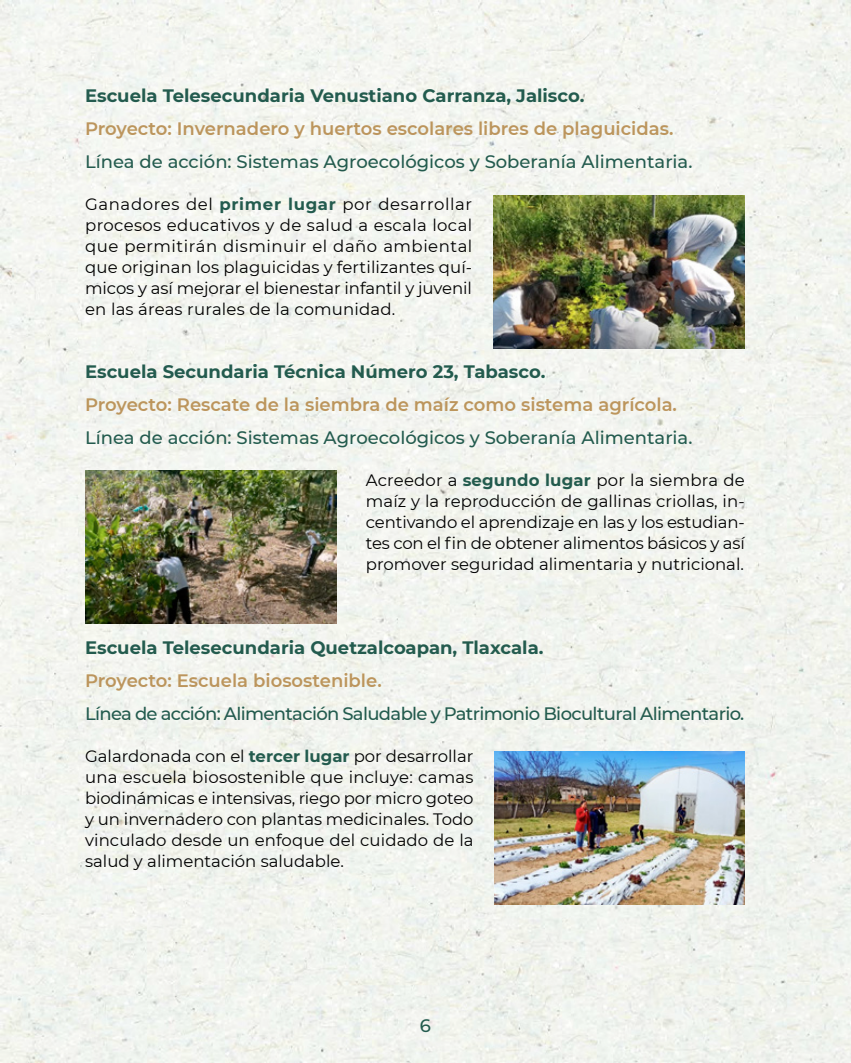
<style>
.page{position:relative;width:851px;height:1063px;background:#fff}
.page>*{position:absolute;margin:0;border:0;box-sizing:border-box;transform-origin:0 0}
.t1{font:600 18px "Montserrat";color:#bc955c}
.t2{font:700 18px "Montserrat";color:#235b4e}
.t3{font:500 18px "Montserrat";color:#235b4e}
.t4{font:500 18px "Montserrat";letter-spacing:-.035em;color:#235b4e}
.t5{font:16.5px/21px "Montserrat";color:#000;text-align:justify}
.s1{font-weight:700;color:#235b4e}
</style>
<div class="page">
<img style="left:0;top:0;width:850px;height:1063px">
<img style="left:493px;top:196px;width:251px;height:153px">
<img style="left:85px;top:471px;width:251px;height:153px">
<img style="left:494px;top:752px;width:250px;height:152px">
<p class="t2" style="left:85px;top:83px;width:500px">Escuela Telesecundaria Venustiano Carranza, Jalisco.</p>
<p class="t1" style="left:85px;top:116px;width:589px">Proyecto: Invernadero y huertos escolares libres de plaguicidas.</p>
<p class="t3" style="left:85px;top:149px;width:608px">Línea de acción: Sistemas Agroecológicos y Soberanía Alimentaria.</p>
<p class="t5" style="left:85px;top:194px;width:389px">Ganadores del <span class="s1">primer lugar</span> por desarrollar procesos educativos y de salud a escala local que permitirán disminuir el daño ambiental que originan los plaguicidas y fertilizantes quí&shy;micos y así mejorar el bienestar infantil y juvenil en las áreas rurales de la comunidad.</p>
<p class="t2" style="left:85px;top:359px;width:462px">Escuela Secundaria Técnica Número 23, Tabasco.</p>
<p class="t1" style="left:85px;top:392px;width:593px">Proyecto: Rescate de la siembra de maíz como sistema agrícola.</p>
<p class="t3" style="left:85px;top:425px;width:608px">Línea de acción: Sistemas Agroecológicos y Soberanía Alimentaria.</p>
<p class="t5" style="left:366px;top:470px;width:380px">Acreedor a <span class="s1">segundo lugar</span> por la siembra de maíz y la reproducción de gallinas criollas, in&shy;centivando el aprendizaje en las y los estudian&shy;tes con el fin de obtener alimentos básicos y así promover seguridad alimentaria y nutricional.</p>
<p class="t2" style="left:85px;top:635px;width:460px">Escuela Telesecundaria Quetzalcoapan, Tlaxcala.</p>
<p class="t1" style="left:85px;top:668px;width:298px">Proyecto: Escuela biosostenible.</p>
<p class="t4" style="left:85px;top:701px;width:660px">Línea de acción: Alimentación Saludable y Patrimonio Biocultural Alimentario.</p>
<p class="t5" style="left:85px;top:746px;width:390px">Galardonada con el <span class="s1">tercer lugar</span> por desarrollar una escuela biosostenible que incluye: camas biodinámicas e intensivas, riego por micro goteo y un invernadero con plantas medicinales. Todo vinculado desde un enfoque del cuidado de la salud y alimentación saludable.</p>
<p class="t3" style="left:420px;top:1013px;width:13px">6</p>
</div>
